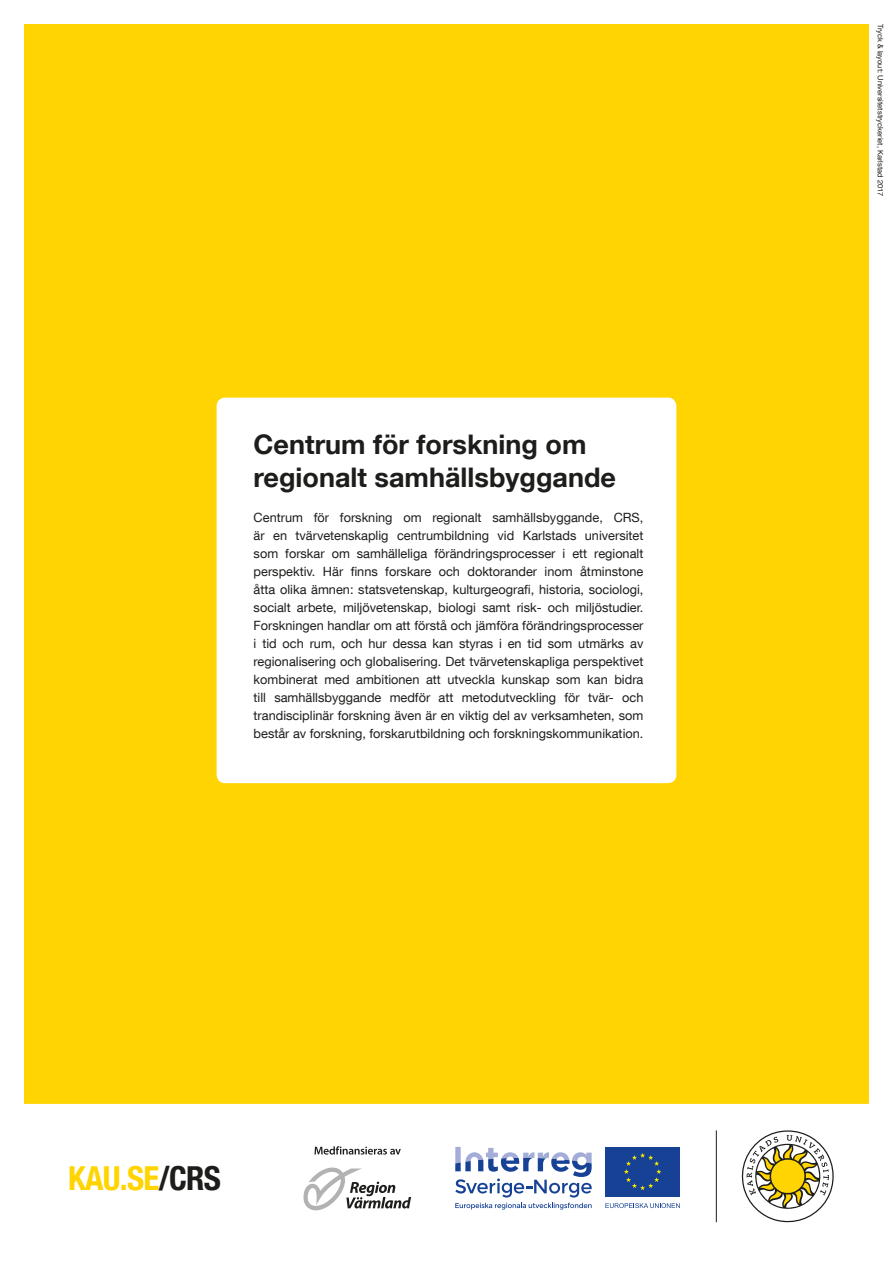
<style>
.page{position:relative;width:893px;height:1263px;background:#fff}
.page>*{position:absolute;margin:0;border:0;box-sizing:border-box;transform-origin:0 0}
.t1{font:700 condensed 33px "Helvetica Neue LT Com";letter-spacing:-.02em;color:#ffd400}
.Huvudrubrik{font:700 27px/32.4px "Helvetica Neue LT Com";color:#1d1d1b}
.Brödtext{font:12.75px/18px "Helvetica Neue LT Com";color:#1d1d1b;text-align:justify}
.Brödtext-2{font:7.5px "Helvetica Neue LT Com";color:#1d1d1b}
.s1{color:#1d1d1b}
</style>
<div class="page">
<div style="left:12px;top:12px;width:869px;height:1104px;background:#ffd400"></div>
<div style="left:0;top:0;width:893px;height:1128px;border:24px solid #fff"></div>
<div style="left:217px;top:398px;width:459px;height:385px;background:#fff;border-radius:9px"></div>
<svg style="left:742px;top:1130px;width:92px;height:92px"></svg>
<hr style="left:716px;top:1130px;width:1px;height:92px;background:#1d1d1b">
<div style="left:605px;top:1147px;width:75px;height:49px;background:#164194"></div>
<svg style="left:624px;top:1153px;width:37px;height:37px"></svg>
<svg style="left:605px;top:1203px;width:75px;height:5px"></svg>
<svg style="left:455px;top:1147px;width:137px;height:50px"></svg>
<svg style="left:455px;top:1203px;width:137px;height:6px"></svg>
<svg style="left:303px;top:1146px;width:108px;height:65px"></svg>
<h1 class="Huvudrubrik" style="left:254px;top:428px;width:364px">Centrum för forskning om regionalt samhällsbyggande</h1>
<p class="Brödtext" style="left:254px;top:508px;width:391px">Centrum för forskning om regionalt samhällsbyggande, CRS, är en tvärvetenskaplig centrumbildning vid Karlstads universitet som forskar om samhälleliga förändringsprocesser i ett regionalt perspektiv. Här finns forskare och doktorander inom åtminstone åtta olika ämnen: statsvetenskap, kulturgeografi, historia, sociologi, socialt arbete, miljövetenskap, biologi samt risk- och miljöstudier.<br>Forskningen handlar om att förstå och jämföra förändringsprocesser i tid och rum, och hur dessa kan styras i en tid som utmärks av regionalisering och globalisering. Det tvärvetenskapliga perspektivet kombinerat med ambitionen att utveckla kunskap som kan bidra till samhällsbyggande medför att metodutveckling för tvär- och trandisciplinär forskning även är en viktig del av verksamheten, som består av forskning, forskarutbildning och forskningskommunikation.</p>
<p class="t1" style="left:68px;top:1158px;width:154px">KAU.SE<span class="s1">/CRS</span></p>
<p class="Brödtext-2" style="left:885px;top:24px;width:174px;rotate:90deg">Tryck &amp; layout: Universitetstryckeriet, Karlstad 2017</p>
</div>
